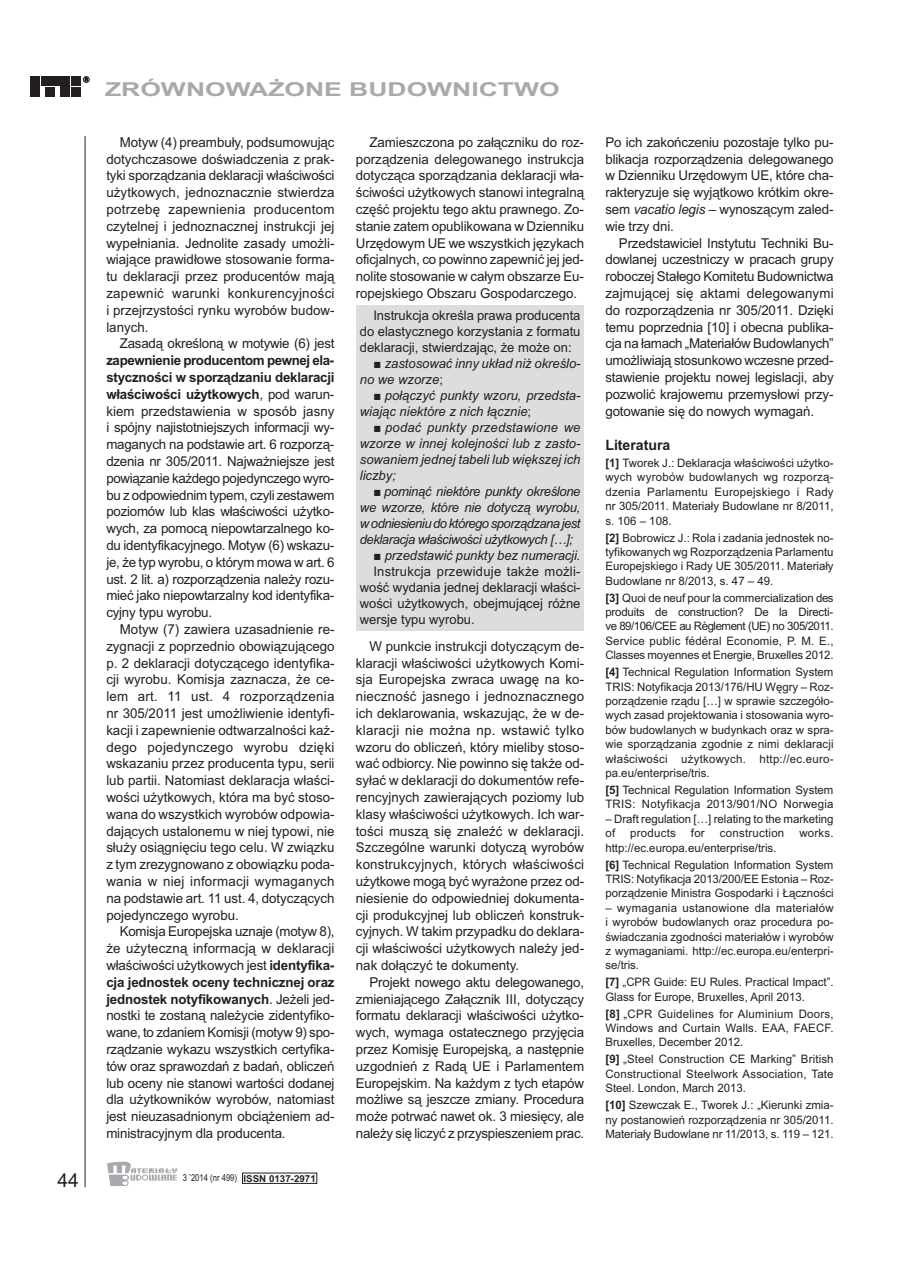
<style>
.page{position:relative;width:906px;height:1268px;background:#fff}
.page>*{position:absolute;margin:0;border:0;box-sizing:border-box;transform-origin:0 0}
.t1{font:700 19.2px "Arial";color:#a8a9ad;scale:1.38 1}
.t2{font:19.2px "Arial";color:#231f20}
.t3{font:700 14.4px "Arial";color:#231f20}
.t4{font:13.65px/16.8px "Arial";letter-spacing:-.01em;color:#231f20;text-align:justify}
.t5{font:italic 13.2px/16px "Arial";color:#231f20}
.t6{font:13.2px/16px "Arial";color:#231f20;text-align:justify}
.t7{font:13.2px "Arial";letter-spacing:.02em;color:#231f20}
.t8{font:11.7px/14.4px "Arial";color:#231f20;text-align:justify}
.t9{font:11.7px "Arial";letter-spacing:.02em;color:#231f20}
.t10{font:9.6px "Arial";color:#231f20;scale:.8 1}
.s1{font-weight:700}
.s2{font-style:normal}
.s3{font-style:italic}
</style>
<div class="page">
<hr style="left:85px;top:136px;width:1px;height:1050px;background:#231f20">
<svg style="left:107px;top:1161px;width:70px;height:24px"></svg>
<div style="left:30px;top:76px;width:10px;height:21px;background:#231f20"></div>
<div style="left:41px;top:76px;width:19px;height:10px;background:#231f20"></div>
<div style="left:45px;top:87px;width:10px;height:10px;background:#231f20"></div>
<div style="left:60px;top:76px;width:10px;height:21px;background:#231f20"></div>
<div style="left:71px;top:76px;width:10px;height:10px;background:#231f20"></div>
<div style="left:71px;top:87px;width:10px;height:10px;background:#231f20"></div>
<div style="left:83px;top:76px;width:7px;height:7px;border:1px solid #231f20;border-radius:50%"></div>
<div style="left:357px;top:305px;width:227px;height:326px;background:#dcdddf"></div>
<h1 class="t1" style="left:105px;top:78px;width:331px">ZRÓWNOWAŻONE BUDOWNICTWO</h1>
<p class="t4" style="left:106px;top:134px;width:230px;text-indent:14px">Motyw (4) preambuły, podsumowując dotychczasowe doświadczenia z prak&shy;tyki sporządzania deklaracji właściwości użytkowych, jednoznacznie stwierdza potrzebę zapewnienia producentom czytelnej i jednoznacznej instrukcji jej wypełniania. Jednolite zasady umożli&shy;wiające prawidłowe stosowanie forma&shy;tu deklaracji przez producentów mają zapewnić warunki konkurencyjności i przejrzystości rynku wyrobów budow&shy;lanych.</p>
<p class="t4" style="left:120px;top:335px;width:216px">Zasadą określoną w motywie (6) jest</p>
<p class="t4" style="left:106px;top:352px;width:230px"><span class="s1">zapewnienie producentom pewnej ela&shy;styczności w sporządzaniu deklaracji właściwości użytkowych</span>, pod warun&shy;kiem przedstawienia w sposób jasny i spójny najistotniejszych informacji wy&shy;maganych na podstawie art. 6 rozporzą&shy;dzenia nr 305/2011. Najważniejsze jest powiązanie każdego pojedynczego wyro&shy;bu z odpowiednim typem, czyli zestawem poziomów lub klas właściwości użytko&shy;wych, za pomocą niepowtarzalnego ko&shy;du identyfikacyjnego. Motyw (6) wskazu&shy;je, że typ wyrobu, o którym mowa w art. 6 ust. 2 lit. a) rozporządzenia należy rozu&shy;mieć jako niepowtarzalny kod identyfika&shy;cyjny typu wyrobu.</p>
<p class="t4" style="left:106px;top:620px;width:230px;text-indent:14px">Motyw (7) zawiera uzasadnienie re&shy;zygnacji z poprzednio obowiązującego p. 2 deklaracji dotyczącego identyfika&shy;cji wyrobu. Komisja zaznacza, że ce&shy;lem art. 11 ust. 4 rozporządzenia nr 305/2011 jest umożliwienie identyfi&shy;kacji i zapewnienie odtwarzalności każ&shy;dego pojedynczego wyrobu dzięki wskazaniu przez producenta typu, serii lub partii. Natomiast deklaracja właści&shy;wości użytkowych, która ma być stoso&shy;wana do wszystkich wyrobów odpowia&shy;dających ustalonemu w niej typowi, nie służy osiągnięciu tego celu. W związku z tym zrezygnowano z obowiązku poda&shy;wania w niej informacji wymaganych na podstawie art. 11 ust. 4, dotyczących pojedynczego wyrobu.</p>
<p class="t4" style="left:106px;top:923px;width:230px;text-indent:14px">Komisja Europejska uznaje (motyw 8), że użyteczną informacją w deklaracji właściwości użytkowych jest <span class="s1">identyfika&shy;cja jednostek oceny technicznej oraz jednostek notyfikowanych</span>. Jeżeli jed&shy;nostki te zostaną należycie zidentyfiko&shy;wane, to zdaniem Komisji (motyw 9) spo&shy;rządzanie wykazu wszystkich certyfika&shy;tów oraz sprawozdań z badań, obliczeń lub oceny nie stanowi wartości dodanej dla użytkowników wyrobów, natomiast jest nieuzasadnionym obciążeniem ad&shy;ministracyjnym dla producenta.</p>
<h1 class="t2" style="left:57px;top:1168px;width:23px">44</h1>
<p class="t10" style="left:183px;top:1171px;width:168px">3 ’2014 (nr 499) <span class="s1">ISSN 0137-2971</span></p>
<p class="t4" style="left:356px;top:134px;width:230px;text-indent:14px">Zamieszczona po załączniku do roz&shy;porządzenia delegowanego instrukcja dotycząca sporządzania deklaracji wła&shy;ściwości użytkowych stanowi integralną część projektu tego aktu prawnego. Zo&shy;stanie zatem opublikowana w Dzienniku Urzędowym UE we wszystkich językach oficjalnych, co powinno zapewnić jej jed&shy;nolite stosowanie w całym obszarze Eu&shy;ropejskiego Obszaru Gospodarczego.</p>
<p class="t6" style="left:360px;top:307px;width:222px;text-indent:13px">Instrukcja określa prawa producenta do elastycznego korzystania z formatu deklaracji, stwierdzając, że może on:</p>
<p class="t5" style="left:360px;top:355px;width:222px;text-indent:14px"><span class="s2">■</span> zastosować inny układ niż określo&shy;no we wzorze<span class="s2">;</span></p>
<p class="t5" style="left:360px;top:387px;width:222px;text-indent:13px"><span class="s2">■</span> połączyć punkty wzoru, przedsta&shy;wiając niektóre z nich łącznie<span class="s2">;</span></p>
<p class="t5" style="left:360px;top:419px;width:222px;text-align:justify;text-indent:13px"><span class="s2">■</span> podać punkty przedstawione we wzorze w innej kolejności lub z zasto&shy;sowaniem jednej tabeli lub większej ich liczby;</p>
<p class="t5" style="left:360px;top:483px;width:222px;text-align:justify;text-indent:13px"><span class="s2">■</span> pominąć niektóre punkty określone we wzorze, które nie dotyczą wyrobu, w odniesieniu do którego sporządzana jest deklaracja właściwości użytkowych […];</p>
<p class="t5" style="left:373px;top:547px;width:209px"><span class="s2">■</span> przedstawić punkty bez numeracji.</p>
<p class="t7" style="left:373px;top:563px;width:209px">Instrukcja przewiduje także możli-</p>
<p class="t6" style="left:360px;top:579px;width:222px">wość wydania jednej deklaracji właści-</p>
<p class="t6" style="left:360px;top:594px;width:222px">wości użytkowych, obejmującej różne</p>
<p class="t6" style="left:360px;top:610px;width:116px">wersje typu wyrobu.</p>
<p class="t4" style="left:356px;top:637px;width:230px;text-indent:14px">W punkcie instrukcji dotyczącym de&shy;klaracji właściwości użytkowych Komi&shy;sja Europejska zwraca uwagę na ko&shy;nieczność jasnego i jednoznacznego ich deklarowania, wskazując, że w de&shy;klaracji nie można np. wstawić tylko wzoru do obliczeń, który mieliby stoso&shy;wać odbiorcy. Nie powinno się także od&shy;syłać w deklaracji do dokumentów refe&shy;rencyjnych zawierających poziomy lub klasy właściwości użytkowych. Ich war&shy;tości muszą się znaleźć w deklaracji.<br>Szczególne warunki dotyczą wyrobów konstrukcyjnych, których właściwości użytkowe mogą być wyrażone przez od&shy;niesienie do odpowiedniej dokumenta&shy;cji produkcyjnej lub obliczeń konstruk&shy;cyjnych. W takim przypadku do deklara&shy;cji właściwości użytkowych należy jed&shy;nak dołączyć te dokumenty.</p>
<p class="t4" style="left:356px;top:973px;width:230px;text-indent:13px">Projekt nowego aktu delegowanego, zmieniającego Załącznik III, dotyczący formatu deklaracji właściwości użytko&shy;wych, wymaga ostatecznego przyjęcia przez Komisję Europejską, a następnie uzgodnień z Radą UE i Parlamentem Europejskim. Na każdym z tych etapów możliwe są jeszcze zmiany. Procedura może potrwać nawet ok. 3 miesięcy, ale należy się liczyć z przyspieszeniem prac.</p>
<p class="t4" style="left:605px;top:134px;width:230px">Po ich zakończeniu pozostaje tylko pu&shy;blikacja rozporządzenia delegowanego w Dzienniku Urzędowym UE, które cha&shy;rakteryzuje się wyjątkowo krótkim okre&shy;sem <span class="s3">vacatio legis</span> – wynoszącym zaled&shy;wie trzy dni.</p>
<p class="t4" style="left:605px;top:234px;width:230px;text-indent:14px">Przedstawiciel Instytutu Techniki Bu&shy;dowlanej uczestniczy w pracach grupy roboczej Stałego Komitetu Budownictwa zajmującej się aktami delegowanymi do rozporządzenia nr 305/2011. Dzięki temu poprzednia [10] i obecna publika&shy;cja na łamach „Materiałów Budowlanych” umożliwiają stosunkowo wczesne przed&shy;stawienie projektu nowej legislacji, aby pozwolić krajowemu przemysłowi przy&shy;gotowanie się do nowych wymagań.</p>
<p class="t3" style="left:605px;top:436px;width:67px">Literatura</p>
<p class="t8" style="left:605px;top:455px;width:230px"><span class="s1">[1]</span> Tworek J.: Deklaracja właściwości użytko&shy;wych wyrobów budowlanych wg rozporzą&shy;dzenia Parlamentu Europejskiego i Rady nr 305/2011. Materiały Budowlane nr 8/2011, s. 106 – 108.</p>
<p class="t8" style="left:605px;top:530px;width:230px"><span class="s1">[2]</span> Bobrowicz J.: Rola i zadania jednostek no&shy;tyfikowanych wg Rozporządzenia Parlamentu Europejskiego i Rady UE 305/2011. Materiały Budowlane nr 8/2013, s. 47 – 49.</p>
<p class="t8" style="left:605px;top:590px;width:230px"><span class="s1">[3]</span> Quoi de neuf pour la commercialization des produits de construction? De la Directi&shy;ve 89/106/CEE au Règlement (UE) no 305/2011.<br>Service public fédéral Economie, P. M. E., Classes moyennes et Energie, Bruxelles 2012.</p>
<p class="t8" style="left:605px;top:665px;width:230px"><span class="s1">[4]</span> Technical Regulation Information System TRIS: Notyfikacja 2013/176/HU Węgry – Roz&shy;porządzenie rządu […] w sprawie szczegóło&shy;wych zasad projektowania i stosowania wyro&shy;bów budowlanych w budynkach oraz w spra&shy;wie sporządzania zgodnie z nimi deklaracji właściwości użytkowych. http://ec.euro&shy;pa.eu/enterprise/tris.</p>
<p class="t8" style="left:605px;top:782px;width:230px"><span class="s1">[5]</span> Technical Regulation Information System<br>TRIS: Notyfikacja 2013/901/NO Norwegia</p>
<p class="t8" style="left:605px;top:811px;width:230px">– Draft regulation […] relating to the marketing of</p>
<p class="t9" style="left:630px;top:826px;width:47px">products</p>
<p class="t8" style="left:691px;top:825px;width:15px">for</p>
<p class="t9" style="left:720px;top:826px;width:66px">construction</p>
<p class="t8" style="left:799px;top:825px;width:36px">works.</p>
<p class="t8" style="left:605px;top:838px;width:229px;line-height:17px">http://ec.europa.eu/enterprise/tris.<br><span class="s1">[6]</span> Technical Regulation Information System</p>
<p class="t8" style="left:605px;top:871px;width:230px">TRIS: Notyfikacja 2013/200/EE Estonia – Roz&shy;porządzenie Ministra Gospodarki i Łączności</p>
<p class="t8" style="left:605px;top:900px;width:230px">– wymagania ustanowione dla materiałów i wyrobów budowlanych oraz procedura po&shy;świadczania zgodności materiałów i wyrobów z wymaganiami. http://ec.europa.eu/enterpri&shy;se/tris.</p>
<p class="t8" style="left:605px;top:974px;width:230px"><span class="s1">[7]</span> „CPR Guide: EU Rules. Practical Impact”.<br>Glass for Europe, Bruxelles, April 2013.</p>
<p class="t8" style="left:605px;top:1006px;width:230px"><span class="s1">[8]</span> „CPR Guidelines for Aluminium Doors, Windows and Curtain Walls. EAA, FAECF.<br>Bruxelles, December 2012.</p>
<p class="t8" style="left:605px;top:1051px;width:230px"><span class="s1">[9]</span> „Steel Construction CE Marking” British Constructional Steelwork Association, Tate Steel. London, March 2013.</p>
<p class="t8" style="left:605px;top:1097px;width:230px"><span class="s1">[10]</span> Szewczak E., Tworek J.: „Kierunki zmia&shy;ny postanowień rozporządzenia nr 305/2011.<br>Materiały Budowlane nr 11/2013, s. 119 – 121.</p>
</div>
